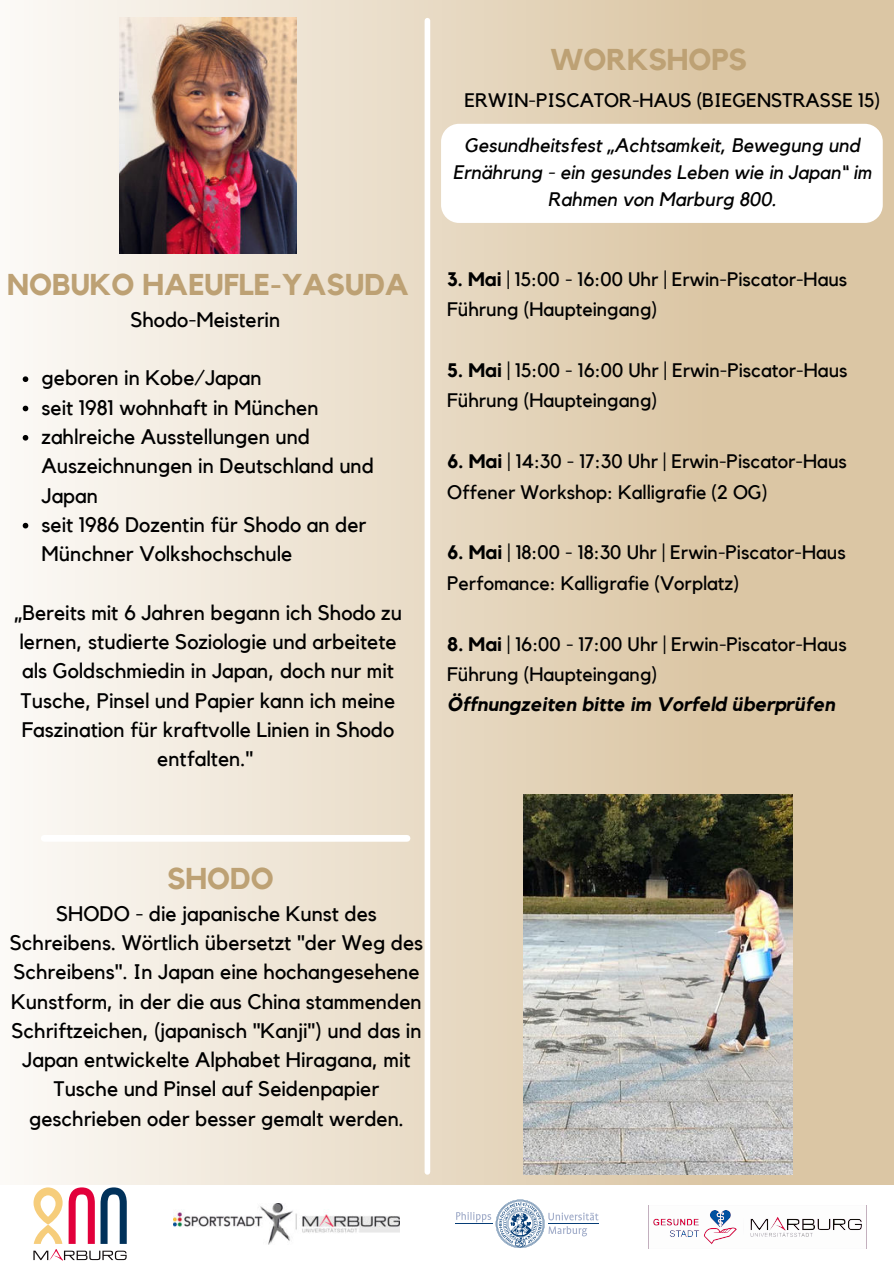
<style>
.page{position:relative;width:894px;height:1264px;background:#fff}
.page>*{position:absolute;margin:0;border:0;box-sizing:border-box;transform-origin:0 0}
.t1{font:700 30px "Kollektif";color:#bda174}
.t2{font:21px/29.2px "Kollektif";color:#000;text-align:center}
.t3{font:19.5px/30.5px "Kollektif";color:#000}
.t4{font:italic 19.5px/27px "Kollektif";color:#000;text-align:center}
.t5{font:italic 700 19.5px "Kollektif";color:#000}
.s1{font-weight:700}
</style>
<div class="page">
<div style="left:0;top:0;width:893px;height:1184px;background:linear-gradient(to right,#fbf8f4,#d5bd97)"></div>
<svg style="left:648px;top:1205px;width:214px;height:43px"></svg>
<div style="left:424px;top:21px;width:6px;height:1150px;background:#fff"></div>
<div style="left:44px;top:835px;width:363px;height:6px;background:#fff"></div>
<img style="left:523px;top:794px;width:269px;height:380px">
<img style="left:120px;top:18px;width:176px;height:235px">
<img style="left:173px;top:1203px;width:226px;height:41px">
<hr style="left:455px;top:1223px;width:37px;height:1px;background:#063d76">
<svg style="left:456px;top:1199px;width:142px;height:48px"></svg>
<div style="left:441px;top:124px;width:441px;height:99px;background:#fff;border-radius:18px"></div>
<svg style="left:33px;top:1187px;width:94px;height:73px"></svg>
<svg style="left:23px;top:376px;width:5px;height:6px"></svg>
<svg style="left:23px;top:405px;width:5px;height:6px"></svg>
<svg style="left:23px;top:435px;width:5px;height:5px"></svg>
<svg style="left:23px;top:523px;width:5px;height:5px"></svg>
<h1 class="t1" style="left:7px;top:267px;width:403px">NOBUKO HAEUFLE-YASUDA</h1>
<p class="t2" style="left:130px;top:305px;width:151px">Shodo-Meisterin</p>
<p class="t2" style="left:42px;top:363px;width:334px;text-align:left">geboren in Kobe/Japan<br>seit 1981 wohnhaft in München zahlreiche Ausstellungen und<br>Auszeichnungen in Deutschland und<br>Japan<br>seit 1986 Dozentin für Shodo an der<br>Münchner Volkshochschule</p>
<p class="t2" style="left:14px;top:597px;width:389px">„Bereits mit 6 Jahren begann ich Shodo zu lernen, studierte Soziologie und arbeitete als Goldschmiedin in Japan, doch nur mit Tusche, Pinsel und Papier kann ich meine Faszination für kraftvolle Linien in Shodo entfalten."</p>
<h1 class="t1" style="left:550px;top:42px;width:198px">WORKSHOPS</h1>
<p class="t3" style="left:464px;top:85px;width:417px">ERWIN-PISCATOR-HAUS (BIEGENSTRASSE 15)</p>
<p class="t4" style="left:452px;top:131px;width:420px">Gesundheitsfest „Achtsamkeit, Bewegung und<br>Ernährung - ein gesundes Leben wie in Japan“ im<br>Rahmen von Marburg 800.</p>
<p class="t3" style="left:447px;top:264px;width:401px"><span class="s1">3. Mai</span> | 15:00 - 16:00 Uhr | Erwin-Piscator-Haus<br>Führung (Haupteingang)</p>
<p class="t3" style="left:447px;top:355px;width:402px"><span class="s1">5. Mai</span> | 15:00 - 16:00 Uhr | Erwin-Piscator-Haus<br>Führung (Haupteingang)</p>
<p class="t3" style="left:447px;top:446px;width:401px"><span class="s1">6. Mai</span> | 14:30 - 17:30 Uhr | Erwin-Piscator-Haus<br>Offener Workshop: Kalligrafie (2 OG)</p>
<p class="t3" style="left:447px;top:537px;width:400px"><span class="s1">6. Mai</span> | 18:00 - 18:30 Uhr | Erwin-Piscator-Haus<br>Perfomance: Kalligrafie (Vorplatz)</p>
<p class="t3" style="left:447px;top:628px;width:401px"><span class="s1">8. Mai</span> | 16:00 - 17:00 Uhr | Erwin-Piscator-Haus<br>Führung (Haupteingang)</p>
<p class="t5" style="left:447px;top:693px;width:389px">Öffnungzeiten bitte im Vorfeld überprüfen</p>
<h1 class="t1" style="left:167px;top:861px;width:108px">SHODO</h1>
<p class="t2" style="left:10px;top:898px;width:415px">SHODO - die japanische Kunst des Schreibens. Wörtlich übersetzt "der Weg des Schreibens". In Japan eine hochangesehene Kunstform, in der die aus China stammenden Schriftzeichen, (japanisch "Kanji") und das in Japan entwickelte Alphabet Hiragana, mit Tusche und Pinsel auf Seidenpapier geschrieben oder besser gemalt werden.</p>
</div>
